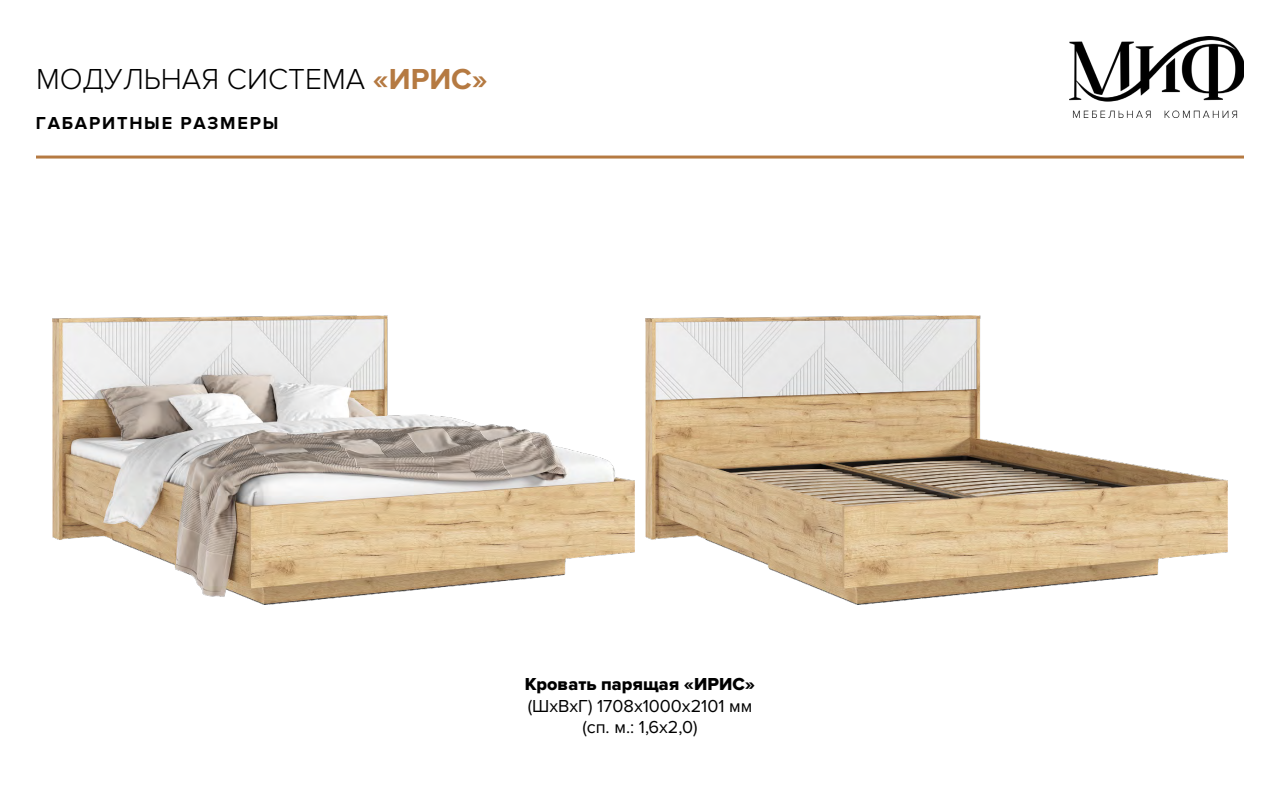
<style>
.page{position:relative;width:1280px;height:800px;background:#fff}
.page>*{position:absolute;margin:0;border:0;box-sizing:border-box;transform-origin:0 0}
.t1{font:300 30px "Proxima Nova";color:#000}
.t2{font:18px/21.6px "Proxima Nova";color:#000;text-align:center}
.t3{font:18px "Proxima Nova Extrabld";color:#000}
.t4{font:700 18px "Proxima Nova";letter-spacing:.1em;color:#000}
.s1{font-weight:700;color:#b57a42}
</style>
<div class="page">
<img style="left:1069px;top:36px;width:175px;height:81px">
<hr style="left:36px;top:156px;width:1208px;height:3px;background:#b57a42">
<img style="left:52px;top:315px;width:582px;height:290px">
<img style="left:646px;top:315px;width:582px;height:290px">
<h1 class="t1" style="left:36px;top:61px;width:453px">МОДУЛЬНАЯ СИСТЕМА <span class="s1">«ИРИС»</span></h1>
<p class="t4" style="left:36px;top:112px;width:244px">ГАБАРИТНЫЕ РАЗМЕРЫ</p>
<p class="t3" style="left:525px;top:674px;width:232px">Кровать парящая «ИРИС»</p>
<p class="t2" style="left:528px;top:695px;width:226px">(ШхВхГ) 1708х1000х2101 мм (сп. м.: 1,6х2,0)</p>
</div>
